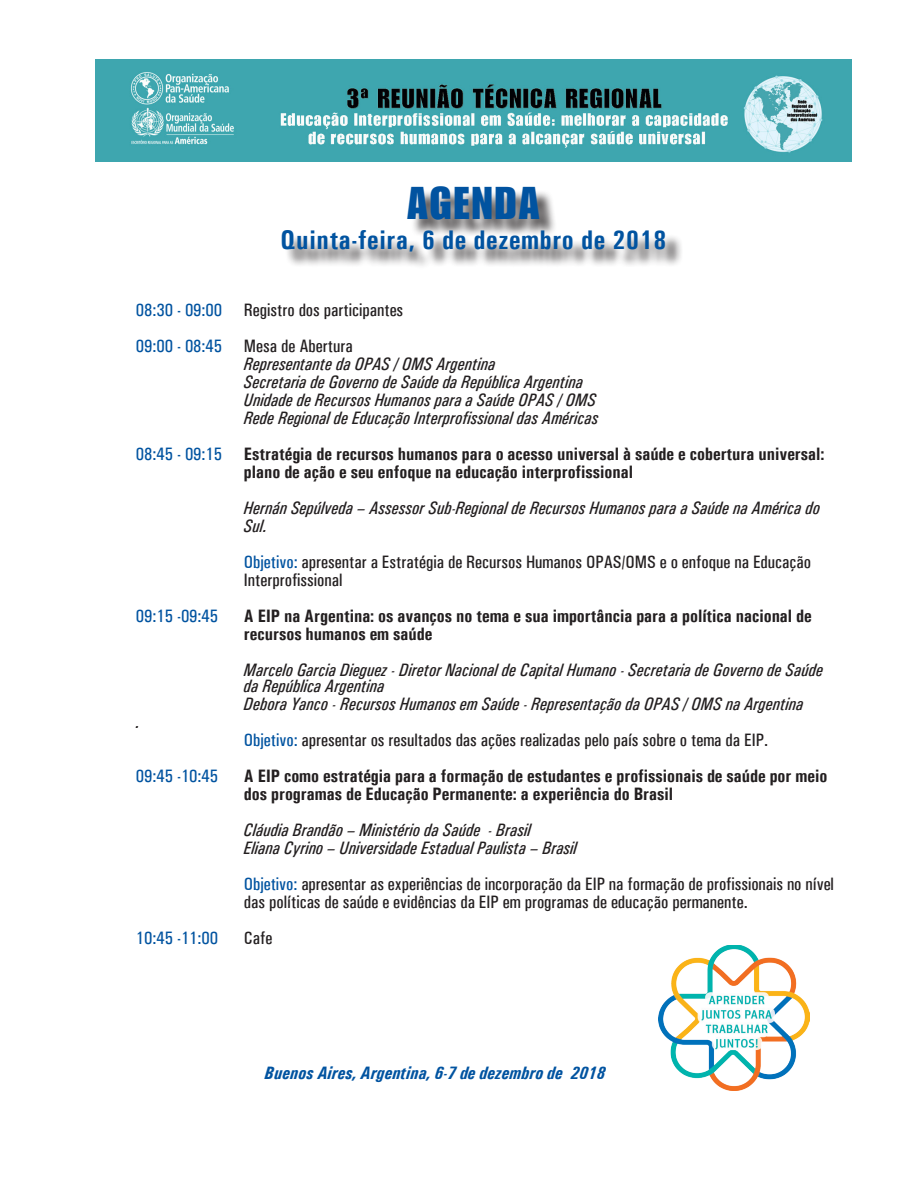
<style>
.page{position:relative;width:918px;height:1188px;background:#fff}
.page>*{position:absolute;margin:0;border:0;box-sizing:border-box;transform-origin:0 0}
.t1{font:45px "Impact";letter-spacing:.05em;color:#0153a0}
.t2{font:700 27px "Univers Condensed";letter-spacing:.025em;color:#0153a0}
.t3{font:italic 500 condensed 18px/18px "Univers";color:#231f20}
.t4{font:500 condensed 18px/18px "Univers";color:#231f20}
.t5{font:700 18px/18px "Univers Condensed";color:#231f20}
.t6{font:italic 700 condensed 18px "Univers";color:#0153a0}
.t7{font:500 condensed 18px "Univers";color:#0153a0}
.s1{color:#0153a0}
.s2{font-family:"Univers";font-weight:500;font-stretch:condensed;color:#0153a0}
</style>
<div class="page">
<img style="left:659px;top:945px;width:151px;height:146px">
<img style="left:95px;top:59px;width:756px;height:102px">
<div style="left:284px;top:189px;width:400px;height:81px;background:#231f20;opacity:.75"></div>
<p class="t1" style="left:407px;top:177px;width:134px">AGENDA</p>
<p class="t2" style="left:280px;top:224px;width:388px">Quinta-feira, 6 de dezembro de 2018</p>
<p class="t4" style="left:136px;top:300px;width:269px"><span class="s1">08:30 - 09:00</span> Registro dos participantes</p>
<p class="t4" style="left:136px;top:336px;width:218px"><span class="s1">09:00 - 08:45</span> Mesa de Abertura</p>
<p class="t3" style="left:244px;top:354px;width:253px">Representante da OPAS / OMS Argentina</p>
<p class="t3" style="left:244px;top:372px;width:341px">Secretaria de Governo de Saúde da República Argentina</p>
<p class="t3" style="left:244px;top:390px;width:354px">Unidade de Recursos Humanos para a Saúde OPAS / OMS</p>
<p class="t3" style="left:244px;top:408px;width:356px">Rede Regional de Educação Interprofissional das Américas</p>
<p class="t5" style="left:244px;top:444px;width:582px;text-indent:-108px"><span class="s2">08:45 - 09:15</span> Estratégia de recursos humanos para o acesso universal à saúde e cobertura universal: plano de ação e seu enfoque na educação interprofissional</p>
<p class="t3" style="left:244px;top:498px;width:578px">Hernán Sepúlveda – Assessor Sub-Regional de Recursos Humanos para a Saúde na América do<br>Sul.</p>
<p class="t4" style="left:244px;top:552px;width:569px"><span class="s1">Objetivo:</span> apresentar a Estratégia de Recursos Humanos OPAS/OMS e o enfoque na Educação<br>Interprofissional</p>
<p class="t7" style="left:136px;top:605px;width:84px">09:15 -09:45</p>
<p class="t5" style="left:244px;top:606px;width:569px">A EIP na Argentina: os avanços no tema e sua importância para a política nacional de recursos humanos em saúde</p>
<p class="t3" style="left:244px;top:661px;width:581px;line-height:16.5px">Marcelo Garcia Dieguez - Diretor Nacional de Capital Humano - Secretaria de Governo de Saúde da República Argentina</p>
<p class="t3" style="left:244px;top:695px;width:561px">Debora Yanco - Recursos Humanos em Saúde - Representação da OPAS / OMS na Argentina</p>
<p class="t3" style="left:136px;top:713px;width:5px">.</p>
<p class="t4" style="left:244px;top:731px;width:526px"><span class="s1">Objetivo:</span> apresentar os resultados das ações realizadas pelo país sobre o tema da EIP.</p>
<p class="t7" style="left:136px;top:765px;width:84px">09:45 -10:45</p>
<p class="t5" style="left:244px;top:767px;width:585px">A EIP como estratégia para a formação de estudantes e profissionais de saúde por meio dos programas de Educação Permanente: a experiência do Brasil</p>
<p class="t3" style="left:244px;top:821px;width:288px">Cláudia Brandão – Ministério da Saúde - Brasil</p>
<p class="t3" style="left:244px;top:839px;width:335px">Eliana Cyrino – Universidade Estadual Paulista – Brasil</p>
<p class="t4" style="left:244px;top:875px;width:592px"><span class="s1">Objetivo:</span> apresentar as experiências de incorporação da EIP na formação de profissionais no nível das políticas de saúde e evidências da EIP em programas de educação permanente.</p>
<p class="t7" style="left:136px;top:927px;width:84px">10:45 -11:00</p>
<p class="t4" style="left:244px;top:929px;width:30px">Cafe</p>
<p class="t6" style="left:265px;top:1062px;width:342px">Buenos Aires, Argentina, 6-7 de dezembro de 2018</p>
</div>
